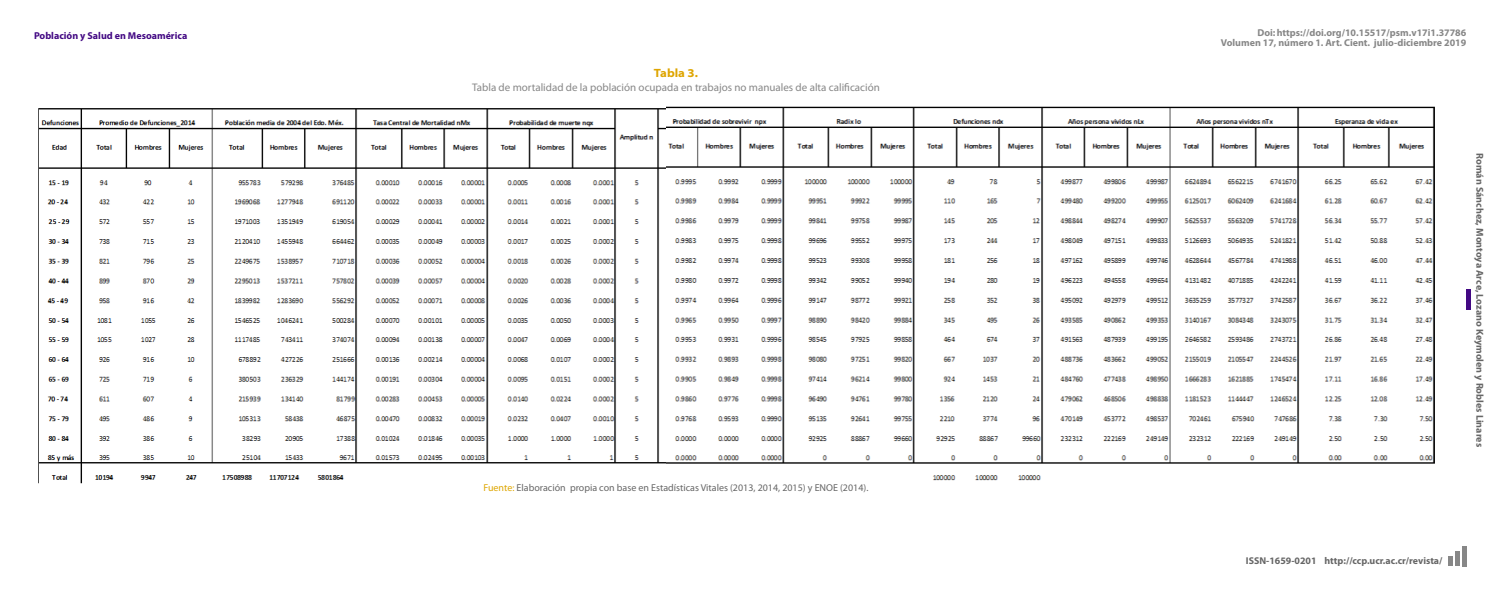
<style>
.page{position:relative;width:1500px;height:600px;background:#fff}
.page>*{position:absolute;margin:0;border:0;box-sizing:border-box;transform-origin:0 0}
.t1{font:700 semi-expanded 12px "Myriad Pro";color:#dea500}
.t2{font:11px "Myriad Pro";color:#878787}
.t3{font:700 10px "Myriad Pro";color:#878787}
.t4{font:10px "Myriad Pro";color:#666}
.t5{font:700 10px "Myriad Pro";color:#666}
.t6{font:700 10px "Myriad Pro";color:#420883}
.t7{font:700 9.9px "Myriad Pro";color:#666}
.s1{color:#dea600}
</style>
<div class="page">
<img style="left:666px;top:106px;width:805px;height:375px">
<hr style="left:1449px;top:556px;width:4px;height:10px;background:#878787">
<div style="left:1455px;top:552px;width:5px;height:14px;background:#878787"></div>
<hr style="left:1462px;top:546px;width:4px;height:20px;background:#878787">
<img style="left:38px;top:108px;width:628px;height:376px">
<div style="left:1466px;top:290px;width:5px;height:20px;background:#420883"></div>
<p class="t6" style="left:34px;top:30px;width:155px">Población y Salud en Mesoamérica</p>
<p class="t3" style="left:1257px;top:27px;width:210px">Doi: https://doi.org/10.15517/psm.v17i1.37786</p>
<p class="t3" style="left:1221px;top:37px;width:247px">Volumen 17, número 1. Art. Cient. julio-diciembre 2019</p>
<p class="t1" style="left:654px;top:66px;width:46px">Tabla 3.</p>
<p class="t2" style="left:472px;top:81px;width:409px">Tabla de mortalidad de la población ocupada en trabajos no manuales de alta calificación</p>
<p class="t4" style="left:484px;top:481px;width:386px"><span class="s1">Fuente:</span> Elaboración propia con base en Estadísticas Vitales (2013, 2014, 2015) y ENOE (2014).</p>
<p class="t5" style="left:1485px;top:153px;width:295px;rotate:90deg">Román Sánchez, Montoya Arce, Lozano Keymolen y Robles Linares</p>
<p class="t7" style="left:1246px;top:555px;width:198px">ISSN-1659-0201 http://ccp.ucr.ac.cr/revista/</p>
</div>
